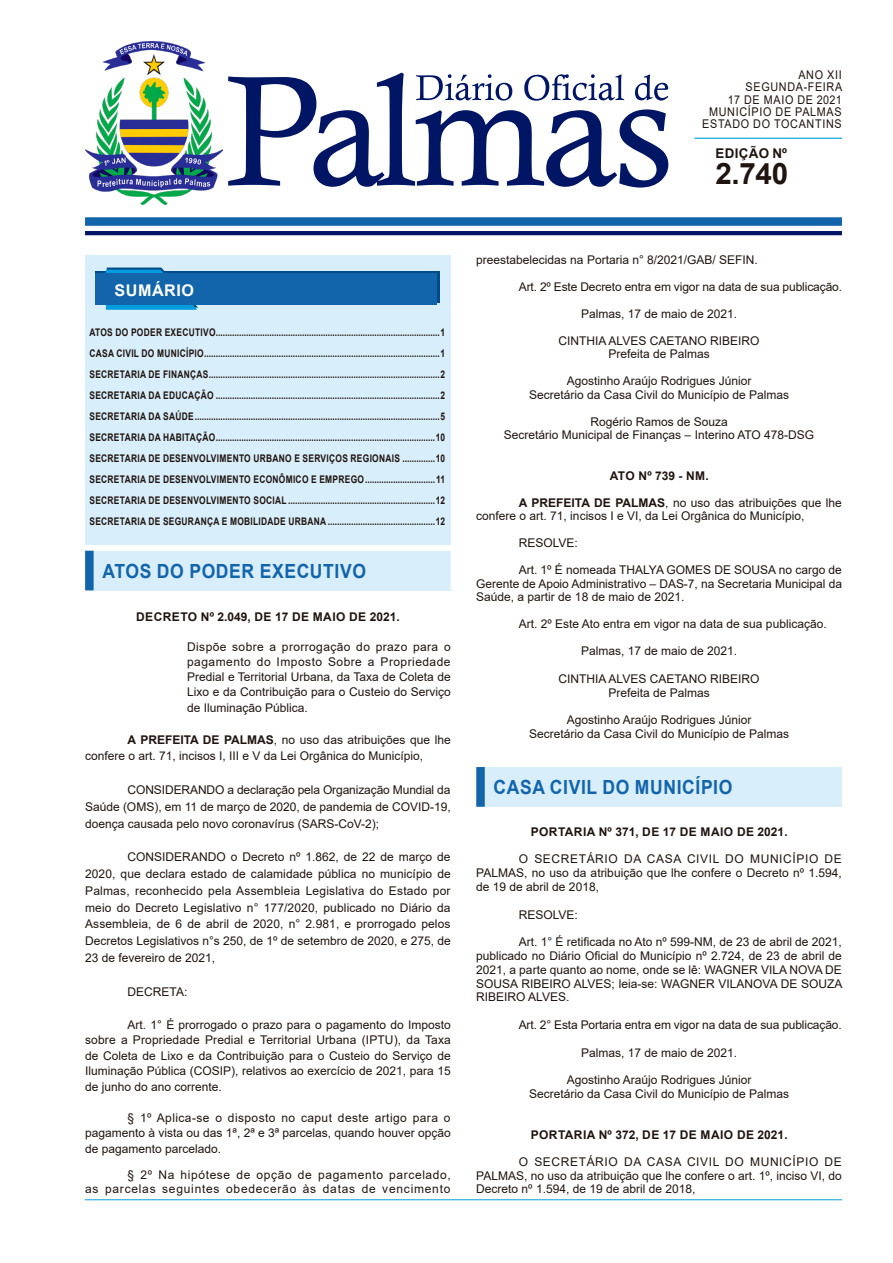
<style>
.page{position:relative;width:893px;height:1263px;background:#fff}
.page>*{position:absolute;margin:0;border:0;box-sizing:border-box;transform-origin:0 0}
.t1{font:700 29.55px "Arial";color:#1f1410}
.CHANCELA{font:700 19.5px "Arial";letter-spacing:.035em;color:#1264ab;scale:.9 1}
.t2{font:700 16.2px "Arial";letter-spacing:.035em;color:#fff}
.t3{font:700 13.35px "Arial";letter-spacing:.025em;color:#1f1410}
.TEXTO{font:12px/16.8px "Arial";color:#1f1410;text-align:justify}
.ASSINATURA{font:12px "Arial";color:#1f1410}
.EMENTA{font:12px/15.1px "Arial";color:#1f1410;text-align:justify}
.TITULO{font:700 12px "Arial";letter-spacing:.035em;color:#1f1410}
.TEXTO-2{font:12px/13.5px "Arial";letter-spacing:.065em;color:#1f1410;text-align:right}
.TEXTO-3{font:12px "Arial";letter-spacing:.065em;color:#1f1410;scale:.9 1}
.TITULO-2{font:700 12px "Arial";letter-spacing:.01em;color:#1f1410}
.TEXTO-4{font:12px "Arial";color:#1f1410;scale:.9 1}
.t4{font:700 10.5px "Arial";letter-spacing:.035em;color:#1f1410;scale:.8 1}
.s1{font-weight:700}
</style>
<div class="page">
<div style="left:85px;top:255px;width:366px;height:289px;background:#d8eefa"></div>
<div style="left:85px;top:217px;width:757px;height:9px;background:#1264ab"></div>
<hr style="left:85px;top:231px;width:757px;height:4px;background:#001665">
<hr style="left:694px;top:138px;width:148px;height:1px;background:#009cde">
<svg style="left:228px;top:73px;width:440px;height:115px"></svg>
<svg style="left:96px;top:272px;width:344px;height:31px"></svg>
<svg style="left:106px;top:268px;width:92px;height:42px"></svg>
<div style="left:96px;top:274px;width:341px;height:31px;background:#1264ab"></div>
<img style="left:85px;top:41px;width:138px;height:164px">
<hr style="left:85px;top:1199px;width:757px;height:1px;background:#009cde">
<div style="left:89px;top:551px;width:366px;height:39px;background:#d8eefa"></div>
<div style="left:85px;top:551px;width:9px;height:39px;background:#1264ab"></div>
<div style="left:451px;top:551px;width:8px;height:39px;background:#fff"></div>
<div style="left:480px;top:767px;width:366px;height:40px;background:#d8eefa"></div>
<div style="left:476px;top:767px;width:9px;height:40px;background:#1264ab"></div>
<div style="left:842px;top:767px;width:8px;height:40px;background:#fff"></div>
<p class="TEXTO-4" style="left:798px;top:67px;width:50px">ANO XII</p>
<p class="TEXTO-3" style="left:746px;top:79px;width:109px">SEGUNDA-FEIRA</p>
<p class="TEXTO-3" style="left:728px;top:91px;width:128px">17 DE MAIO DE 2021</p>
<p class="TEXTO-3" style="left:709px;top:104px;width:149px">MUNICÍPIO DE PALMAS</p>
<p class="TEXTO-3" style="left:702px;top:116px;width:157px">ESTADO DO TOCANTINS</p>
<p class="t1" style="left:715px;top:153px;width:74px">2.740</p>
<p class="t3" style="left:716px;top:144px;width:73px">EDIÇÃO Nº</p>
<p class="t2" style="left:114px;top:279px;width:81px">SUMÁRIO</p>
<p class="t4" style="left:89px;top:325px;width:446px">ATOS DO PODER EXECUTIVO................................................................................................1</p>
<p class="t4" style="left:89px;top:346px;width:446px">CASA CIVIL DO MUNICÍPIO.....................................................................................................1</p>
<p class="t4" style="left:89px;top:367px;width:446px">SECRETARIA DE FINANÇAS...................................................................................................2</p>
<p class="t4" style="left:89px;top:388px;width:446px">SECRETARIA DA EDUCAÇÃO ................................................................................................2</p>
<p class="t4" style="left:89px;top:409px;width:446px">SECRETARIA DA SAÚDE.........................................................................................................5</p>
<p class="t4" style="left:89px;top:430px;width:446px">SECRETARIA DA HABITAÇÃO..............................................................................................10</p>
<p class="t4" style="left:89px;top:451px;width:446px">SECRETARIA DE DESENVOLVIMENTO URBANO E SERVIÇOS REGIONAIS ..............10</p>
<p class="t4" style="left:89px;top:472px;width:446px">SECRETARIA DE DESENVOLVIMENTO ECONÔMICO E EMPREGO..............................11</p>
<p class="t4" style="left:89px;top:493px;width:446px">SECRETARIA DE DESENVOLVIMENTO SOCIAL ...............................................................12</p>
<p class="t4" style="left:89px;top:514px;width:446px">SECRETARIA DE SEGURANÇA E MOBILIDADE URBANA ..............................................12</p>
<p class="CHANCELA" style="left:102px;top:557px;width:294px">ATOS DO PODER EXECUTIVO</p>
<p class="TITULO" style="left:136px;top:608px;width:265px">DECRETO Nº 2.049, DE 17 DE MAIO DE 2021.</p>
<p class="EMENTA" style="left:187px;top:639px;width:265px">Dispõe sobre a prorrogação do prazo para o pagamento do Imposto Sobre a Propriedade Predial e Territorial Urbana, da Taxa de Coleta de Lixo e da Contribuição para o Custeio do Serviço de Iluminação Pública.</p>
<p class="TEXTO" style="left:85px;top:731px;width:367px;text-indent:43px"><span class="s1">A PREFEITA DE PALMAS</span>, no uso das atribuições que lhe confere o art. 71, incisos I, III e V da Lei Orgânica do Município,</p>
<p class="TEXTO" style="left:85px;top:781px;width:367px;text-indent:43px">CONSIDERANDO a declaração pela Organização Mundial da Saúde (OMS), em 11 de março de 2020, de pandemia de COVID-19, doença causada pelo novo coronavírus (SARS-CoV-2);</p>
<p class="TEXTO" style="left:85px;top:848px;width:367px;text-indent:43px">CONSIDERANDO o Decreto nº 1.862, de 22 de março de 2020, que declara estado de calamidade pública no município de Palmas, reconhecido pela Assembleia Legislativa do Estado por meio do Decreto Legislativo n° 177/2020, publicado no Diário da Assembleia, de 6 de abril de 2020, n° 2.981, e prorrogado pelos Decretos Legislativos n°s 250, de 1º de setembro de 2020, e 275, de 23 de fevereiro de 2021,</p>
<p class="TEXTO" style="left:128px;top:983px;width:61px">DECRETA:</p>
<p class="TEXTO" style="left:85px;top:1017px;width:367px;line-height:15.3px;text-indent:43px">Art. 1° É prorrogado o prazo para o pagamento do Imposto sobre a Propriedade Predial e Territorial Urbana (IPTU), da Taxa de Coleta de Lixo e da Contribuição para o Custeio do Serviço de Iluminação Pública (COSIP), relativos ao exercício de 2021, para 15 de junho do ano corrente.</p>
<p class="TEXTO" style="left:85px;top:1109px;width:367px;line-height:15.5px;text-indent:43px">§ 1º Aplica-se o disposto no caput deste artigo para o pagamento à vista ou das 1ª, 2ª e 3ª parcelas, quando houver opção de pagamento parcelado.</p>
<p class="TEXTO-2" style="left:85px;top:1168px;width:367px">§ 2º Na hipótese de opção de pagamento parcelado,<br>as parcelas seguintes obedecerão às datas de vencimento</p>
<p class="TEXTO" style="left:476px;top:251px;width:283px">preestabelecidas na Portaria n° 8/2021/GAB/ SEFIN.</p>
<p class="TEXTO" style="left:519px;top:278px;width:325px">Art. 2º Este Decreto entra em vigor na data de sua publicação.</p>
<p class="ASSINATURA" style="left:581px;top:305px;width:158px">Palmas, 17 de maio de 2021.</p>
<p class="ASSINATURA" style="left:559px;top:332px;width:202px">CINTHIA ALVES CAETANO RIBEIRO</p>
<p class="ASSINATURA" style="left:608px;top:346px;width:103px">Prefeita de Palmas</p>
<p class="ASSINATURA" style="left:567px;top:373px;width:186px">Agostinho Araújo Rodrigues Júnior</p>
<p class="ASSINATURA" style="left:529px;top:386px;width:262px">Secretário da Casa Civil do Município de Palmas</p>
<p class="ASSINATURA" style="left:590px;top:413px;width:139px">Rogério Ramos de Souza</p>
<p class="ASSINATURA" style="left:504px;top:427px;width:312px">Secretário Municipal de Finanças – Interino ATO 478-DSG</p>
<p class="TITULO-2" style="left:610px;top:467px;width:100px">ATO Nº 739 - NM.</p>
<p class="TEXTO" style="left:476px;top:496px;width:367px;line-height:13.5px;text-indent:43px"><span class="s1">A PREFEITA DE PALMAS</span>, no uso das atribuições que lhe confere o art. 71, incisos I e VI, da Lei Orgânica do Município,</p>
<p class="TEXTO" style="left:519px;top:535px;width:61px">RESOLVE:</p>
<p class="TEXTO" style="left:476px;top:563px;width:367px;line-height:13.5px;text-indent:43px">Art. 1º É nomeada THALYA GOMES DE SOUSA no cargo de Gerente de Apoio Administrativo – DAS-7, na Secretaria Municipal da Saúde, a partir de 18 de maio de 2021.</p>
<p class="TEXTO" style="left:519px;top:616px;width:309px">Art. 2º Este Ato entra em vigor na data de sua publicação.</p>
<p class="ASSINATURA" style="left:581px;top:643px;width:158px">Palmas, 17 de maio de 2021.</p>
<p class="ASSINATURA" style="left:559px;top:670px;width:202px">CINTHIA ALVES CAETANO RIBEIRO</p>
<p class="ASSINATURA" style="left:608px;top:684px;width:103px">Prefeita de Palmas</p>
<p class="ASSINATURA" style="left:567px;top:712px;width:186px">Agostinho Araújo Rodrigues Júnior</p>
<p class="ASSINATURA" style="left:529px;top:725px;width:262px">Secretário da Casa Civil do Município de Palmas</p>
<p class="CHANCELA" style="left:494px;top:773px;width:267px">CASA CIVIL DO MUNICÍPIO</p>
<p class="TITULO" style="left:531px;top:823px;width:258px">PORTARIA Nº 371, DE 17 DE MAIO DE 2021.</p>
<p class="TEXTO" style="left:476px;top:852px;width:367px;line-height:13.8px;text-indent:43px">O SECRETÁRIO DA CASA CIVIL DO MUNICÍPIO DE PALMAS, no uso da atribuição que lhe confere o Decreto nº 1.594, de 19 de abril de 2018,</p>
<p class="TEXTO" style="left:519px;top:906px;width:61px">RESOLVE:</p>
<p class="TEXTO" style="left:476px;top:935px;width:368px;line-height:13.8px;text-indent:43px">Art. 1° É retificada no Ato nº 599-NM, de 23 de abril de 2021, publicado no Diário Oficial do Município nº 2.724, de 23 de abril de 2021, a parte quanto ao nome, onde se lê: WAGNER VILA NOVA DE SOUSA RIBEIRO ALVES; leia-se: WAGNER VILANOVA DE SOUZA RIBEIRO ALVES.</p>
<p class="TEXTO" style="left:519px;top:1016px;width:324px">Art. 2° Esta Portaria entra em vigor na data de sua publicação.</p>
<p class="ASSINATURA" style="left:581px;top:1044px;width:158px">Palmas, 17 de maio de 2021.</p>
<p class="ASSINATURA" style="left:567px;top:1072px;width:186px">Agostinho Araújo Rodrigues Júnior</p>
<p class="ASSINATURA" style="left:529px;top:1085px;width:262px">Secretário da Casa Civil do Município de Palmas</p>
<p class="TITULO" style="left:531px;top:1126px;width:258px">PORTARIA Nº 372, DE 17 DE MAIO DE 2021.</p>
<p class="TEXTO" style="left:476px;top:1155px;width:367px;line-height:13.5px;text-indent:43px">O SECRETÁRIO DA CASA CIVIL DO MUNICÍPIO DE PALMAS, no uso da atribuição que lhe confere o art. 1º, inciso VI, do Decreto nº 1.594, de 19 de abril de 2018,</p>
</div>
